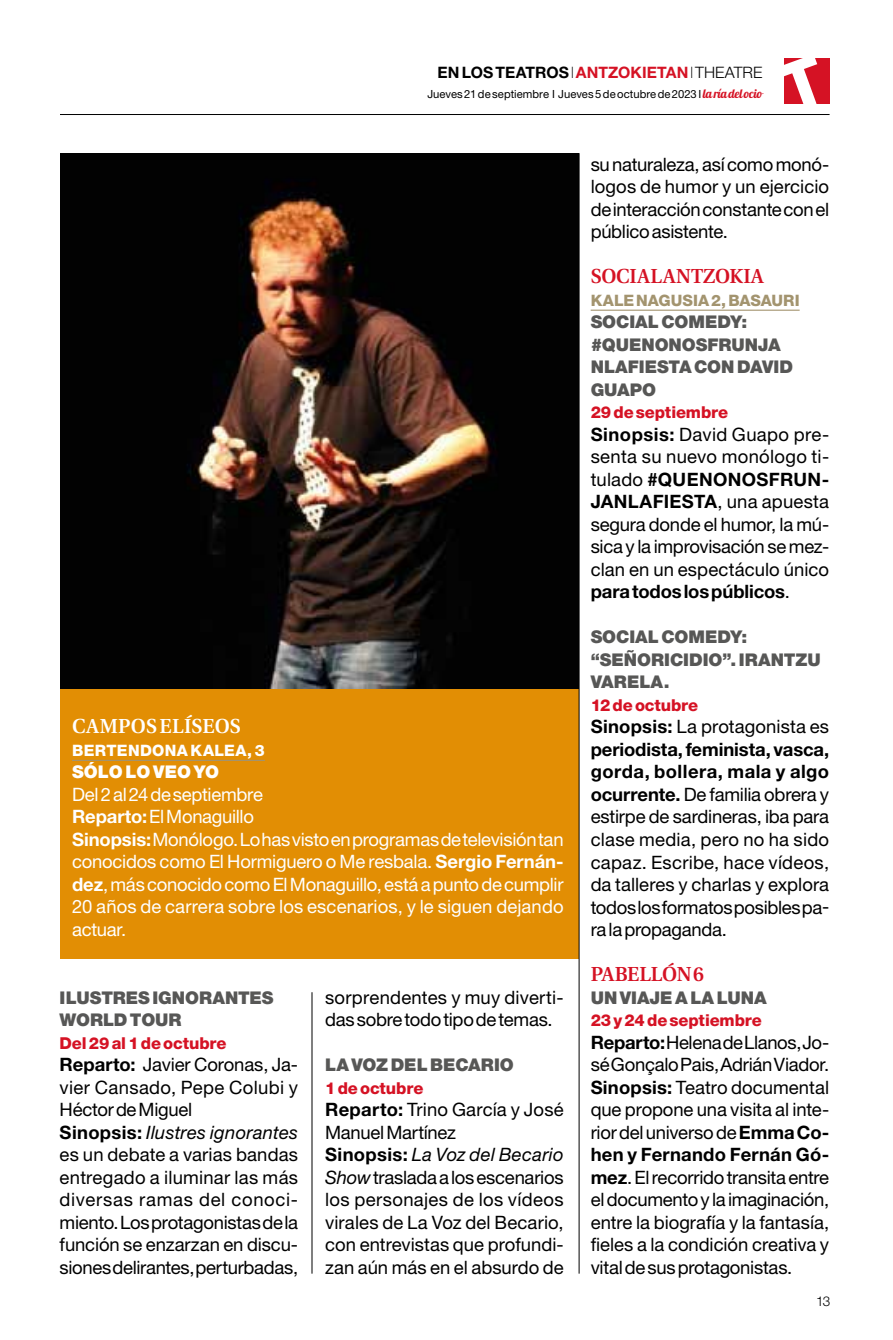
<style>
.page{position:relative;width:893px;height:1340px;background:#fff}
.page>*{position:absolute;margin:0;border:0;box-sizing:border-box;transform-origin:0 0}
.t1{font:600 20.25px "Utopia";letter-spacing:-.005em;color:#d51224}
.t2{font:600 20.25px "Utopia";letter-spacing:.01em;color:#fff}
.t3{font:18.45px/22.5px "Helvetica Neue LT Std";letter-spacing:-.005em;color:#000;text-align:justify}
.t4{font:18.45px/22.5px "Helvetica Neue LT Std";letter-spacing:-.015em;color:#fff}
.t5{font:900 17.55px/22.5px "Helvetica Neue LT Std";letter-spacing:-.005em;color:#575756}
.t6{font:900 17.55px "Helvetica Neue LT Std";letter-spacing:-.005em;color:#fff}
.t7{font:800 16.43px "Helvetica Neue LT Std";letter-spacing:-.005em;color:#d51224}
.t8{font:700 15.75px "Helvetica Neue LT Std";letter-spacing:.005em;color:#000}
.t9{font:800 15.75px "Helvetica Neue LT Std";color:#a3946f}
.t10{font:800 15.75px "Helvetica Neue LT Std";letter-spacing:.02em;color:#fff}
.t11{font:300 13.5px "Helvetica Neue LT Std";color:#000}
.t12{font:11.25px "Helvetica Neue LT Std";letter-spacing:.005em;color:#000}
.s1{font-weight:100}
.s2{color:#d51224}
.s3{font-weight:300}
.s4{font-family:"Lobster 1.4";font-size:12.38px;color:#d51224}
.s5{font-weight:700}
.s6{font-style:italic}
</style>
<div class="page">
<div style="left:60px;top:157px;width:518px;height:801px;background:#e28e04"></div>
<hr style="left:312px;top:992px;width:1px;height:281px;background:#000">
<img style="left:60px;top:153px;width:518px;height:535px">
<hr style="left:60px;top:114px;width:769px;height:1px;background:#000">
<hr style="left:72px;top:759px;width:193px;height:2px;background:#a3946f">
<hr style="left:591px;top:309px;width:209px;height:2px;background:#a3946f">
<hr style="left:579px;top:153px;width:1px;height:1120px;background:#000">
<div style="left:784px;top:58px;width:46px;height:46px;background:#d51224"></div>
<p class="t8" style="left:438px;top:62px;width:326px">EN LOS TEATROS <span class="s1">I</span><span class="s2">ANTZOKIETAN</span><span class="s1">I</span><span class="s3">THEATRE</span></p>
<p class="t12" style="left:427px;top:87px;width:337px">Jueves 21 de septiembre I Jueves 5 de octubre de 2023 I <span class="s4">la ría del ocio</span></p>
<p class="t2" style="left:72px;top:715px;width:171px">CAMPOS ELÍSEOS</p>
<p class="t10" style="left:72px;top:741px;width:194px">BERTENDONA KALEA, 3</p>
<p class="t6" style="left:72px;top:761px;width:148px">SÓLO LO VEO YO</p>
<p class="t4" style="left:72px;top:782px;width:493px">Del 2 al 24 de septiembre<br><span class="s5">Reparto:</span> El Monaguillo<br><span class="s5">Sinopsis:</span> Monólogo. Lo has visto en programas de televisión tan conocidos como El Hormiguero o Me resbala. <span class="s5">Sergio Fernán&shy;dez</span>, más conocido como El Monaguillo, está a punto de cumplir 20 años de carrera sobre los escenarios, y le siguen dejando actuar.</p>
<p class="t5" style="left:60px;top:985px;width:215px">ILUSTRES IGNORANTES<br>WORLD TOUR</p>
<p class="t7" style="left:60px;top:1032px;width:168px">Del 29 al 1 de octubre</p>
<p class="t3" style="left:60px;top:1052px;width:240px;text-align:left"><span class="s5">Reparto:</span> Javier Coronas, Ja&shy;vier Cansado, Pepe Colubi y<br>Héctor de Miguel<br><span class="s5">Sinopsis:</span> <span class="s6">Ilustres ignorantes </span>es un debate a varias bandas entregado a iluminar las más diversas ramas del conoci&shy;miento. Los protagonistas de la función se enzarzan en discu&shy;siones delirantes, perturbadas,</p>
<p class="t3" style="left:325px;top:985px;width:240px">sorprendentes y muy diverti&shy;das sobre todo tipo de temas.</p>
<p class="t5" style="left:325px;top:1053px;width:190px">LA VOZ DEL BECARIO</p>
<p class="t7" style="left:325px;top:1077px;width:100px">1 de octubre</p>
<p class="t3" style="left:325px;top:1097px;width:240px;text-align:left"><span class="s5">Reparto:</span> Trino García y José<br>Manuel Martínez<br><span class="s5">Sinopsis:</span> <span class="s6">La Voz del Becario<br>Show</span> traslada a los escenarios los personajes de los vídeos virales de La Voz del Becario, con entrevistas que profundi&shy;zan aún más en el absurdo de</p>
<p class="t3" style="left:591px;top:152px;width:240px">su naturaleza, así como monó&shy;logos de humor y un ejercicio de interacción constante con el público asistente.</p>
<p class="t1" style="left:591px;top:265px;width:175px">SOCIAL ANTZOKIA</p>
<p class="t9" style="left:591px;top:291px;width:210px">KALE NAGUSIA 2, BASAURI</p>
<p class="t5" style="left:591px;top:310px;width:204px">SOCIAL COMEDY: #QUENONOSFRUNJA<br>NLAFIESTA CON DAVID<br>GUAPO</p>
<p class="t7" style="left:591px;top:402px;width:139px">29 de septiembre</p>
<p class="t3" style="left:591px;top:422px;width:240px"><span class="s5">Sinopsis:</span> David Guapo pre&shy;senta su nuevo monólogo ti&shy;tulado <span class="s5">#QUENONOSFRUN-JANLAFIESTA</span>, una apuesta segura donde el humor, la mú&shy;sica y la improvisación se mez&shy;clan en un espectáculo único <span class="s5">para todos los públicos</span>.</p>
<p class="t5" style="left:591px;top:625px;width:231px">SOCIAL COMEDY: “SEÑORICIDIO”. IRANTZU<br>VARELA.</p>
<p class="t7" style="left:591px;top:695px;width:109px">12 de octubre</p>
<p class="t3" style="left:591px;top:715px;width:240px"><span class="s5">Sinopsis:</span> La protagonista es <span class="s5">periodista, feminista, vasca, gorda, bollera, mala y algo ocurrente.</span> De familia obrera y estirpe de sardineras, iba para clase media, pero no ha sido capaz. Escribe, hace vídeos, da talleres y charlas y explora todos los formatos posibles pa&shy;ra la propaganda.</p>
<p class="t1" style="left:591px;top:962px;width:115px">PABELLÓN 6</p>
<p class="t5" style="left:591px;top:985px;width:177px">UN VIAJE A LA LUNA</p>
<p class="t7" style="left:591px;top:1010px;width:173px">23 y 24 de septiembre</p>
<p class="t3" style="left:591px;top:1030px;width:240px"><span class="s5">Reparto:</span> Helena de Llanos, Jo&shy;sé Gonçalo Pais, Adrián Viador.<br><span class="s5">Sinopsis:</span> Teatro documental que propone una visita al inte&shy;rior del universo de <span class="s5">Emma Co&shy;hen y Fernando Fernán Gó&shy;mez</span>. El recorrido transita entre el documento y la imaginación, entre la biografía y la fantasía, fieles a la condición creativa y vital de sus protagonistas.</p>
<p class="t11" style="left:816px;top:1292px;width:16px">13</p>
</div>
